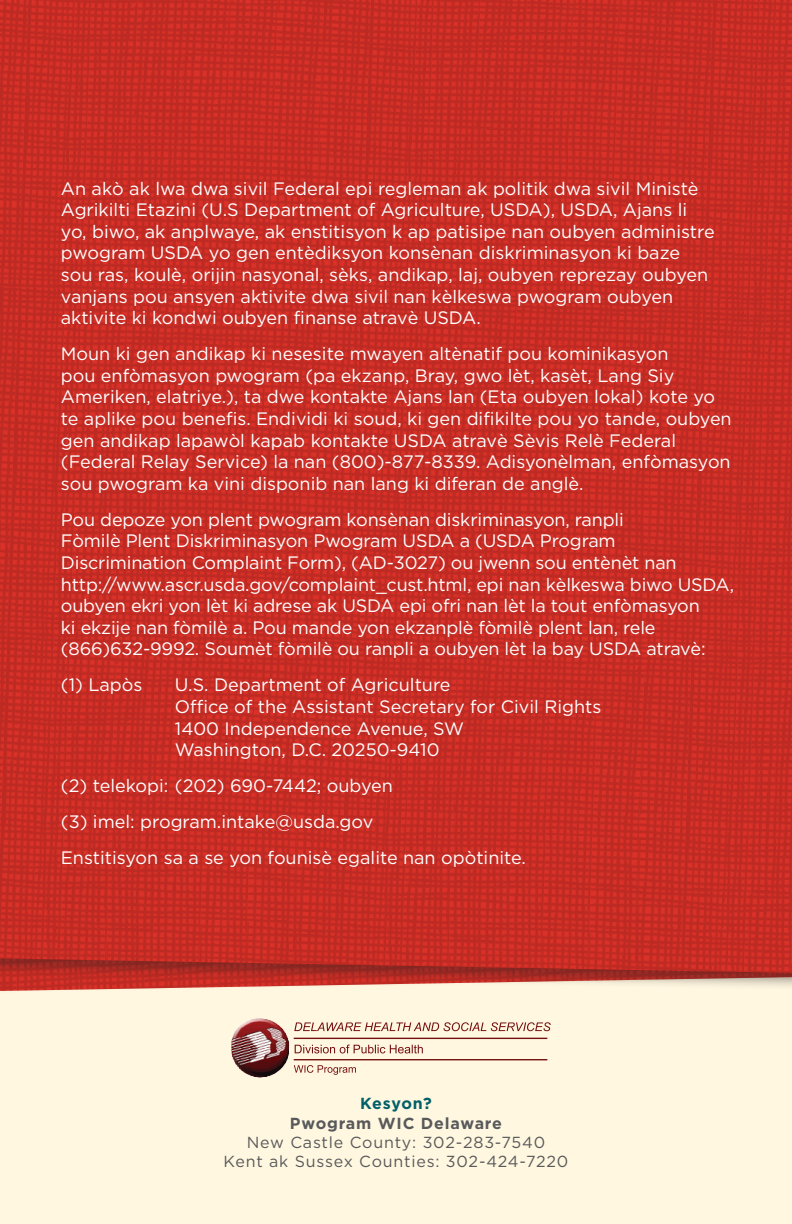
<style>
.page{position:relative;width:792px;height:1224px;background:#fff}
.page>*{position:absolute;margin:0;border:0;box-sizing:border-box;transform-origin:0 0}
.t1{font:18px/21.6px "Gotham HTF";color:#fff}
.t2{font:16px/19.2px "Gotham HTF";letter-spacing:.05em;color:#58595b;text-align:center}
.t3{font:700 16px "Gotham";letter-spacing:.05em;color:#58595b}
.t4{font:700 16px "Gotham";letter-spacing:.035em;color:#005f68}
</style>
<div class="page">
<div style="left:0;top:829px;width:792px;height:395px;background:#fff7e0"></div>
<div style="left:0;top:0;width:792px;height:996px;background:#231f20;opacity:.4"></div>
<img style="left:0;top:631px;width:43px;height:342px">
<img style="left:0;top:629px;width:7px;height:343px">
<img style="left:692px;top:654px;width:35px;height:319px">
<img style="left:645px;top:652px;width:47px;height:321px">
<img style="left:598px;top:651px;width:47px;height:322px">
<img style="left:552px;top:649px;width:46px;height:324px">
<img style="left:505px;top:648px;width:47px;height:325px">
<img style="left:459px;top:646px;width:46px;height:327px">
<img style="left:412px;top:644px;width:47px;height:329px">
<img style="left:396px;top:643px;width:16px;height:330px">
<img style="left:349px;top:642px;width:47px;height:331px">
<img style="left:303px;top:641px;width:46px;height:332px">
<img style="left:256px;top:639px;width:47px;height:334px">
<img style="left:210px;top:638px;width:46px;height:335px">
<img style="left:163px;top:636px;width:47px;height:337px">
<img style="left:117px;top:635px;width:46px;height:338px">
<img style="left:70px;top:633px;width:47px;height:340px">
<img style="left:43px;top:631px;width:27px;height:342px">
<img style="left:754px;top:656px;width:38px;height:317px">
<img style="left:727px;top:654px;width:27px;height:319px">
<img style="left:7px;top:289px;width:47px;height:342px">
<img style="left:0;top:287px;width:19px;height:342px">
<img style="left:692px;top:312px;width:46px;height:342px">
<img style="left:645px;top:310px;width:58px;height:342px">
<img style="left:598px;top:309px;width:58px;height:342px">
<img style="left:552px;top:307px;width:58px;height:342px">
<img style="left:505px;top:305px;width:58px;height:343px">
<img style="left:459px;top:304px;width:58px;height:342px">
<img style="left:412px;top:302px;width:58px;height:342px">
<img style="left:396px;top:301px;width:28px;height:342px">
<img style="left:349px;top:300px;width:58px;height:342px">
<img style="left:303px;top:299px;width:58px;height:342px">
<img style="left:256px;top:297px;width:58px;height:342px">
<img style="left:210px;top:296px;width:58px;height:342px">
<img style="left:163px;top:294px;width:58px;height:342px">
<img style="left:117px;top:293px;width:58px;height:342px">
<img style="left:70px;top:291px;width:58px;height:342px">
<img style="left:54px;top:289px;width:28px;height:343px">
<img style="left:754px;top:314px;width:38px;height:342px">
<img style="left:738px;top:312px;width:28px;height:342px">
<img style="left:19px;top:0;width:46px;height:289px">
<img style="left:0;top:0;width:30px;height:287px">
<img style="left:703px;top:0;width:46px;height:312px">
<img style="left:656px;top:0;width:58px;height:310px">
<img style="left:610px;top:0;width:58px;height:309px">
<img style="left:563px;top:0;width:58px;height:307px">
<img style="left:517px;top:0;width:58px;height:305px">
<img style="left:470px;top:0;width:58px;height:304px">
<img style="left:424px;top:0;width:58px;height:302px">
<img style="left:407px;top:0;width:28px;height:301px">
<img style="left:361px;top:0;width:58px;height:300px">
<img style="left:314px;top:0;width:58px;height:299px">
<img style="left:268px;top:0;width:58px;height:297px">
<img style="left:221px;top:0;width:58px;height:296px">
<img style="left:175px;top:0;width:58px;height:294px">
<img style="left:128px;top:0;width:58px;height:293px">
<img style="left:82px;top:0;width:58px;height:291px">
<img style="left:65px;top:0;width:28px;height:289px">
<img style="left:766px;top:0;width:26px;height:314px">
<img style="left:749px;top:0;width:28px;height:312px">
<hr style="left:294px;top:1038px;width:253px;height:1px;background:#730f11">
<hr style="left:294px;top:1059px;width:253px;height:1px;background:#730f11">
<img style="left:231px;top:1018px;width:59px;height:60px">
<svg style="left:294px;top:1065px;width:62px;height:10px"></svg>
<svg style="left:295px;top:1045px;width:128px;height:8px"></svg>
<svg style="left:294px;top:1022px;width:257px;height:9px"></svg>
<p class="t1" style="left:61px;top:177px;width:655px">An akò ak lwa dwa sivil Federal epi regleman ak politik dwa sivil Ministè Agrikilti Etazini (U.S Department of Agriculture, USDA), USDA, Ajans li yo, biwo, ak anplwaye, ak enstitisyon k ap patisipe nan oubyen administre pwogram USDA yo gen entèdiksyon konsènan diskriminasyon ki baze sou ras, koulè, orijin nasyonal, sèks, andikap, laj, oubyen reprezay oubyen vanjans pou ansyen aktivite dwa sivil nan kèlkeswa pwogram oubyen aktivite ki kondwi oubyen finanse atravè USDA.</p>
<p class="t1" style="left:61px;top:343px;width:672px">Moun ki gen andikap ki nesesite mwayen altènatif pou kominikasyon<br>pou enfòmasyon pwogram (pa ekzanp, Bray, gwo lèt, kasèt, Lang Siy Ameriken, elatriye.), ta dwe kontakte Ajans lan (Eta oubyen lokal) kote yo te aplike pou benefis. Endividi ki soud, ki gen difikilte pou yo tande, oubyen gen andikap lapawòl kapab kontakte USDA atravè Sèvis Relè Federal (Federal Relay Service) la nan (800)-877-8339. Adisyonèlman, enfòmasyon sou pwogram ka vini disponib nan lang ki diferan de anglè.</p>
<p class="t1" style="left:61px;top:508px;width:675px">Pou depoze yon plent pwogram konsènan diskriminasyon, ranpli<br>Fòmilè Plent Diskriminasyon Pwogram USDA a (USDA Program Discrimination Complaint Form), (AD-3027) ou jwenn sou entènèt nan http://www.ascr.usda.gov/complaint_cust.html, epi nan kèlkeswa biwo USDA, oubyen ekri yon lèt ki adrese ak USDA epi ofri nan lèt la tout enfòmasyon<br>ki ekzije nan fòmilè a. Pou mande yon ekzanplè fòmilè plent lan, rele (866)632-9992. Soumèt fòmilè ou ranpli a oubyen lèt la bay USDA atravè:</p>
<p class="t1" style="left:61px;top:674px;width:83px">(1) Lapòs</p>
<p class="t1" style="left:175px;top:674px;width:428px">U.S. Department of Agriculture<br>Office of the Assistant Secretary for Civil Rights 1400 Independence Avenue, SW<br>Washington, D.C. 20250-9410</p>
<p class="t1" style="left:61px;top:768px;width:467px;line-height:36px">(2) telekopi: (202) 690-7442; oubyen<br>(3) imel: program.intake@usda.gov<br>Enstitisyon sa a se yon founisè egalite nan opòtinite.</p>
<p class="t4" style="left:360px;top:1093px;width:73px">Kesyon?</p>
<p class="t3" style="left:290px;top:1112px;width:214px">Pwogram WIC Delaware</p>
<p class="t2" style="left:224px;top:1132px;width:346px">New Castle County: 302-283-7540<br>Kent ak Sussex Counties: 302-424-7220</p>
</div>
